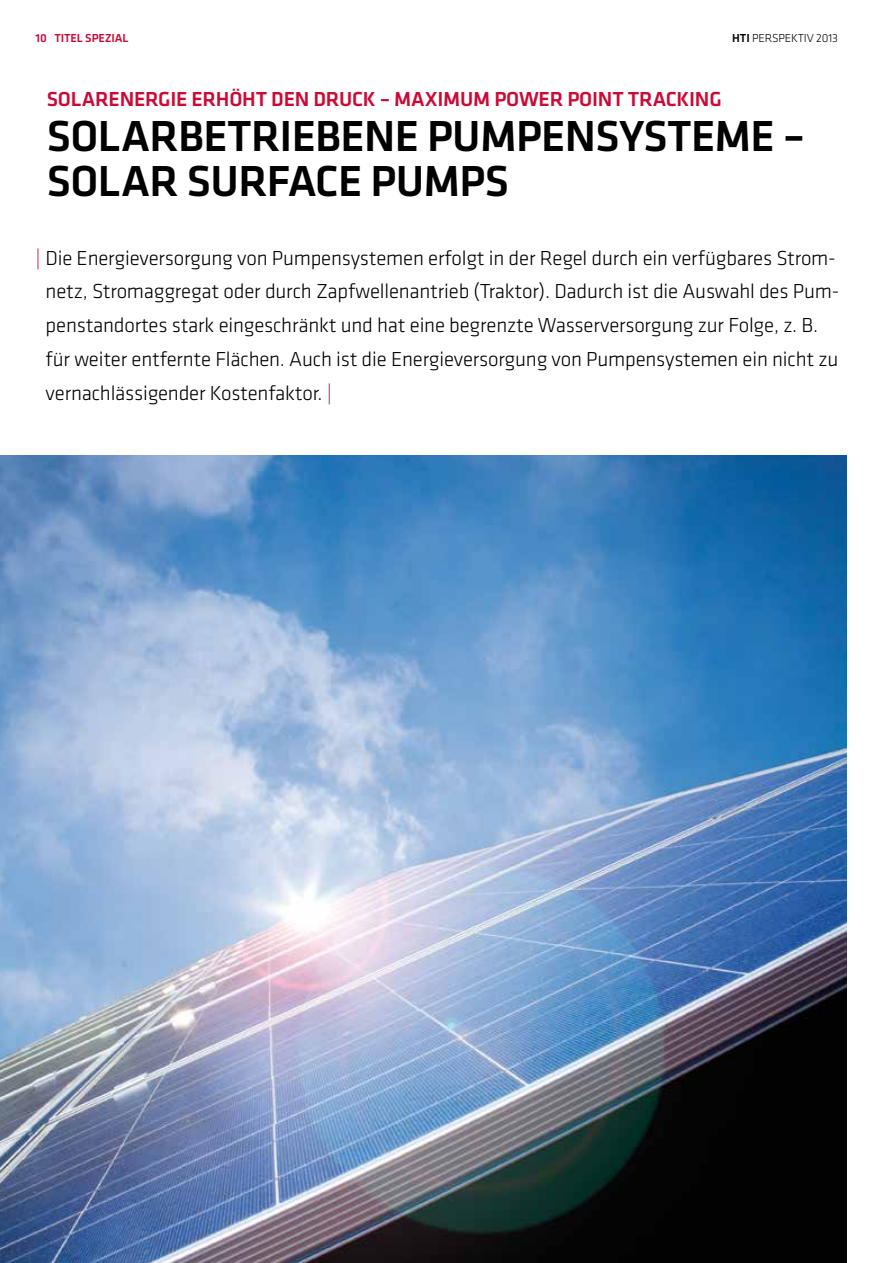
<style>
.page{position:relative;width:893px;height:1263px;background:#fff}
.page>*{position:absolute;margin:0;border:0;box-sizing:border-box;transform-origin:0 0}
.t1{font:500 45px/45px "GC Klavika";letter-spacing:-.015em;color:#000}
.t2{font:300 21px/33.8px "GC Klavika";letter-spacing:-.01em;color:#000}
.t3{font:500 21px "GC Klavika";letter-spacing:-.01em;color:#cc0935}
.t4{font:300 12px "GC Klavika";letter-spacing:-.01em;color:#000}
.t5{font:500 12px "GC Klavika";letter-spacing:-.01em;color:#cc0935}
.s1{font-weight:500}
.s2{color:#cc0935}
</style>
<div class="page">
<img style="left:0;top:455px;width:846px;height:808px">
<p class="t5" style="left:36px;top:30px;width:95px">10 TITEL SPEZIAL</p>
<p class="t4" style="left:732px;top:31px;width:107px"><span class="s1">HTI</span> PERSPEKTIV 2013</p>
<p class="t3" style="left:47px;top:85px;width:674px">SOLARENERGIE ERHÖHT DEN DRUCK – MAXIMUM POWER POINT TRACKING</p>
<h1 class="t1" style="left:47px;top:112px;width:760px">SOLARBETRIEBENE PUMPENSYSTEME –<br>SOLAR SURFACE PUMPS</h1>
<p class="t2" style="left:46px;top:240px;width:795px;text-indent:-10px"><span class="s2">|</span> Die Energieversorgung von Pumpensystemen erfolgt in der Regel durch ein verfügbares Strom&shy;netz, Stromaggregat oder durch Zapfwellenantrieb (Traktor). Dadurch ist die Auswahl des Pum&shy;penstandortes stark eingeschränkt und hat eine begrenzte Wasserversorgung zur Folge, z. B. für weiter entfernte Flächen. Auch ist die Energieversorgung von Pumpensystemen ein nicht zu vernachlässigender Kostenfaktor. <span class="s2">|</span></p>
</div>
